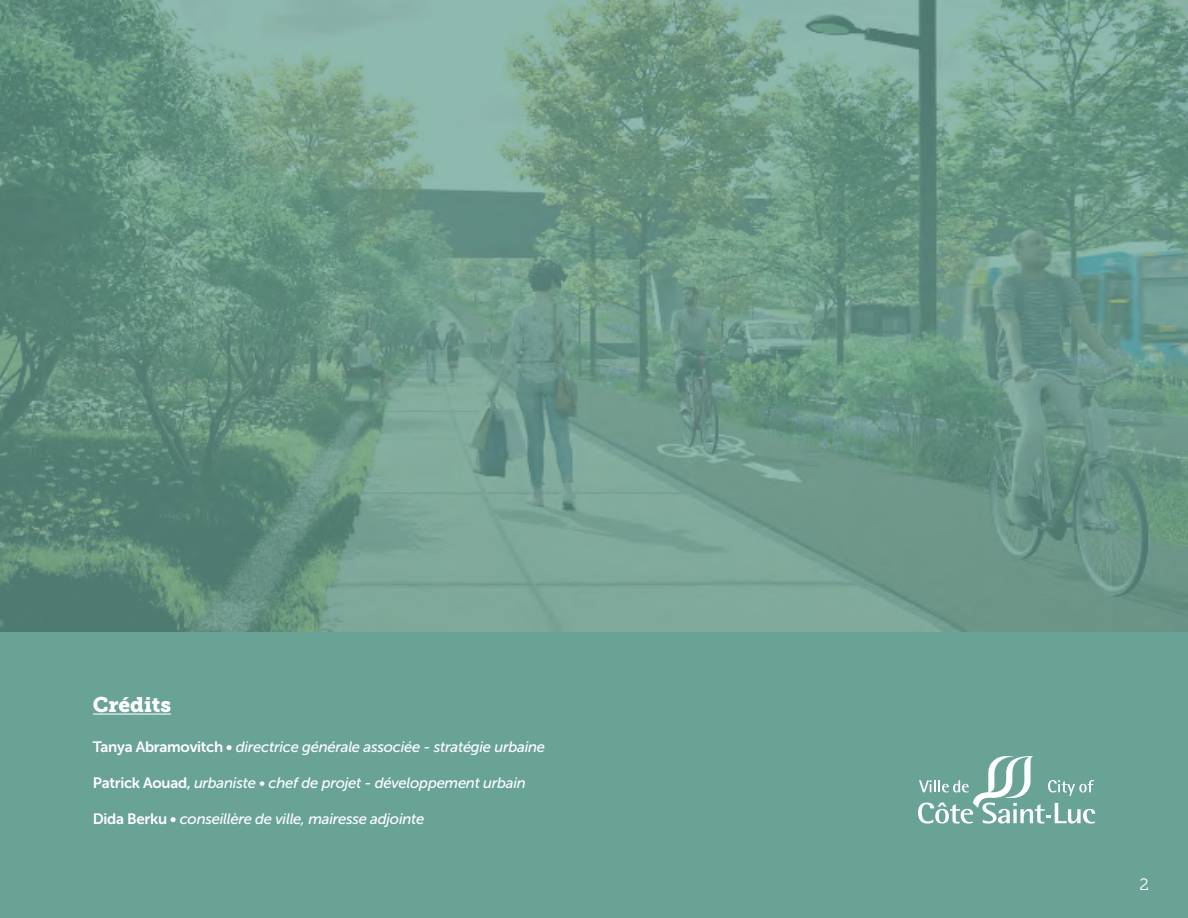
<style>
.page{position:relative;width:1188px;height:918px;background:#69a395}
.page>*{position:absolute;margin:0;border:0;box-sizing:border-box;transform-origin:0 0}
.t1{font:21px "Museo Slab 900";color:#fff}
.t2{font:16.5px "Museo Slab 300";color:#fff}
.t3{font:italic 15px "Museo Sans 500";letter-spacing:-.02em;color:#fff}
.s1{font-family:"Museo Sans 700";font-style:normal}
</style>
<div class="page">
<img style="left:0;top:0;width:1188px;height:632px">
<svg style="left:918px;top:756px;width:177px;height:68px"></svg>
<hr style="left:93px;top:714px;width:78px;height:1px;background:#fff">
<h1 class="t1" style="left:93px;top:692px;width:80px">Crédits</h1>
<p class="t3" style="left:93px;top:738px;width:454px"><span class="s1">Tanya Abramovitch •</span> directrice générale associée - stratégie urbaine</p>
<p class="t3" style="left:93px;top:774px;width:435px"><span class="s1">Patrick Aouad,</span> urbaniste • chef de projet - développement urbain</p>
<p class="t3" style="left:93px;top:810px;width:333px"><span class="s1">Dida Berku •</span> conseillère de ville, mairesse adjointe</p>
<p class="t2" style="left:1139px;top:875px;width:11px">2</p>
</div>
